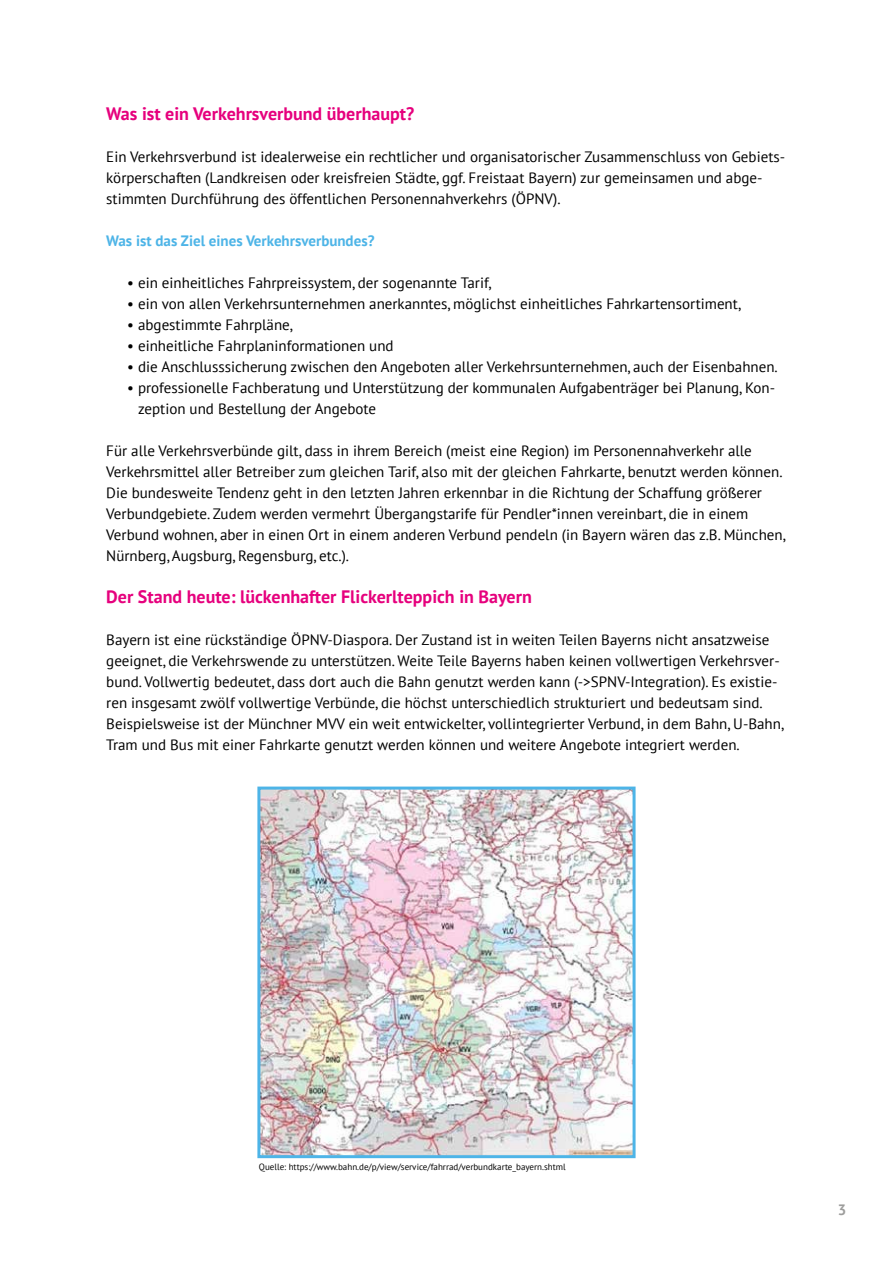
<style>
.page{position:relative;width:893px;height:1263px;background:#fff}
.page>*{position:absolute;margin:0;border:0;box-sizing:border-box;transform-origin:0 0}
.t1{font:700 18px "PT Sans";color:#e6007d}
.t2{font:15px/21px "PT Sans";color:#000}
.t3{font:700 15px "PT Sans";color:#4db4e7}
.t4{font:700 15px "PT Sans";color:#9d9d9c}
.t5{font:9px "PT Sans";color:#000}
</style>
<div class="page">
<img style="left:261px;top:790px;width:371px;height:364px">
<div style="left:257px;top:786px;width:379px;height:372px;border:3px solid #4db4e7"></div>
<p class="t1" style="left:106px;top:104px;width:309px">Was ist ein Verkehrsverbund überhaupt?</p>
<p class="t2" style="left:106px;top:147px;width:680px">Ein Verkehrsverbund ist idealerweise ein rechtlicher und organisatorischer Zusammenschluss von Gebiets&shy;körperschaften (Landkreisen oder kreisfreien Städte, ggf. Freistaat Bayern) zur gemeinsamen und abge&shy;stimmten Durchführung des öffentlichen Personennahverkehrs (ÖPNV).</p>
<p class="t3" style="left:106px;top:232px;width:270px">Was ist das Ziel eines Verkehrsverbundes?</p>
<p class="t2" style="left:127px;top:273px;width:366px">• ein einheitliches Fahrpreissystem, der sogenannte Tarif,</p>
<p class="t2" style="left:127px;top:294px;width:615px">• ein von allen Verkehrsunternehmen anerkanntes, möglichst einheitliches Fahrkartensortiment,</p>
<p class="t2" style="left:127px;top:315px;width:167px">• abgestimmte Fahrpläne,</p>
<p class="t2" style="left:127px;top:336px;width:268px">• einheitliche Fahrplaninformationen und</p>
<p class="t2" style="left:127px;top:357px;width:652px">• die Anschlusssicherung zwischen den Angeboten aller Verkehrsunternehmen, auch der Eisenbahnen.</p>
<p class="t2" style="left:138px;top:378px;width:638px;text-indent:-11px">• professionelle Fachberatung und Unterstützung der kommunalen Aufgabenträger bei Planung, Kon&shy;zeption und Bestellung der Angebote</p>
<p class="t2" style="left:106px;top:441px;width:681px">Für alle Verkehrsverbünde gilt, dass in ihrem Bereich (meist eine Region) im Personennahverkehr alle Verkehrsmittel aller Betreiber zum gleichen Tarif, also mit der gleichen Fahrkarte, benutzt werden können.<br>Die bundesweite Tendenz geht in den letzten Jahren erkennbar in die Richtung der Schaffung größerer Verbundgebiete. Zudem werden vermehrt Übergangstarife für Pendler*innen vereinbart, die in einem Verbund wohnen, aber in einen Ort in einem anderen Verbund pendeln (in Bayern wären das z.B. München, Nürnberg, Augsburg, Regensburg, etc.).</p>
<p class="t1" style="left:106px;top:587px;width:427px">Der Stand heute: lückenhafter Flickerlteppich in Bayern</p>
<p class="t2" style="left:106px;top:630px;width:679px">Bayern ist eine rückständige ÖPNV-Diaspora. Der Zustand ist in weiten Teilen Bayerns nicht ansatzweise geeignet, die Verkehrswende zu unterstützen. Weite Teile Bayerns haben keinen vollwertigen Verkehrsver&shy;bund. Vollwertig bedeutet, dass dort auch die Bahn genutzt werden kann (-&gt;SPNV-Integration). Es existie&shy;ren insgesamt zwölf vollwertige Verbünde, die höchst unterschiedlich strukturiert und bedeutsam sind.<br>Beispielsweise ist der Münchner MVV ein weit entwickelter, vollintegrierter Verbund, in dem Bahn, U-Bahn, Tram und Bus mit einer Fahrkarte genutzt werden können und weitere Angebote integriert werden.</p>
<p class="t5" style="left:259px;top:1162px;width:308px">Quelle: https://www.bahn.de/p/view/service/fahrrad/verbundkarte_bayern.shtml</p>
<p class="t4" style="left:838px;top:1201px;width:10px">3</p>
</div>
